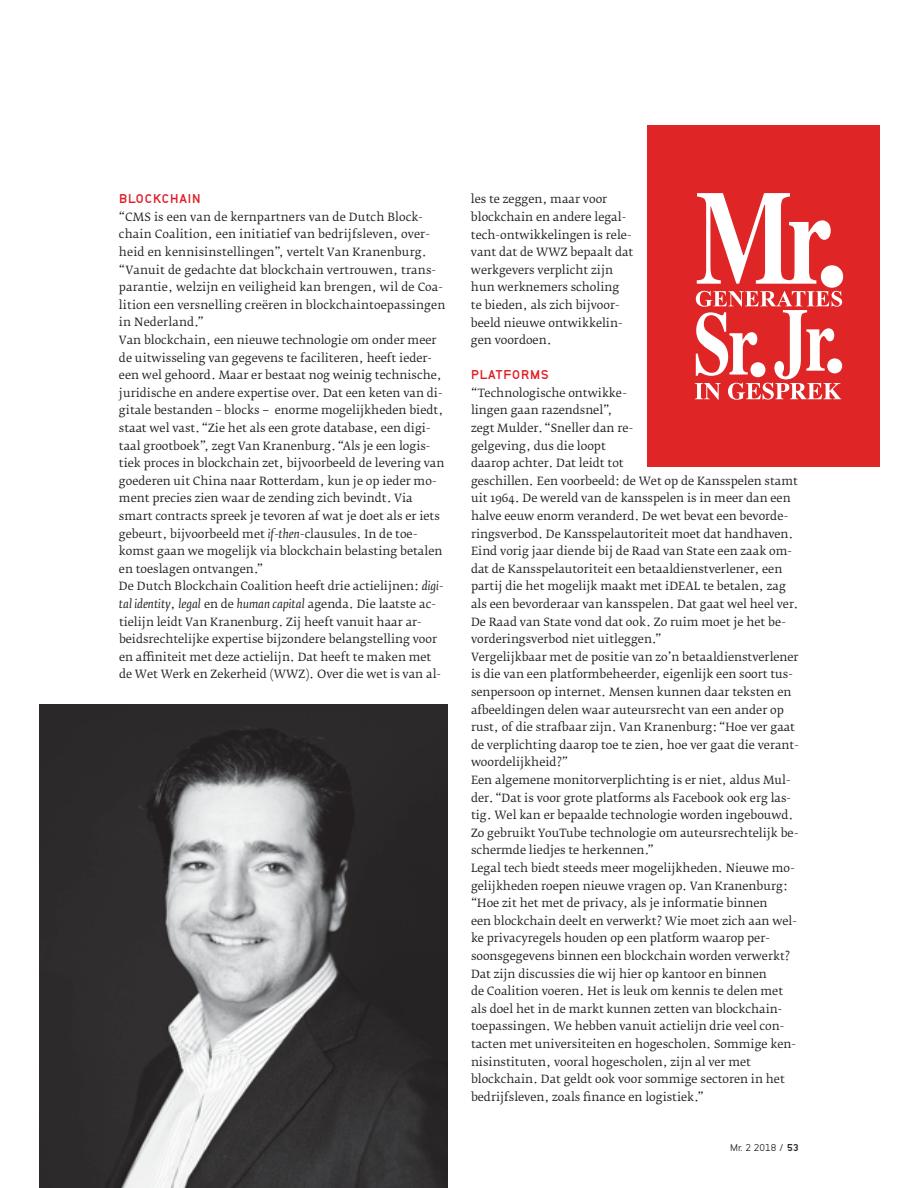
<style>
.page{position:relative;width:918px;height:1188px;background:#fff}
.page>*{position:absolute;margin:0;border:0;box-sizing:border-box;transform-origin:0 0}
.t1{font:12.75px "Neubau Grotesk Fet";letter-spacing:.07em;color:#e01e25}
.t2{font:11.25px/17.5px "Fedra Serif B Std";color:#231f20}
.t3{font:9.9px "Neubau Grotesk Nor";color:#231f20}
.s1{font-style:italic}
.s2{font-family:"Neubau Grotesk Fet"}
</style>
<div class="page">
<div style="left:647px;top:126px;width:232px;height:341px;background:#df2525"></div>
<svg style="left:695px;top:193px;width:148px;height:207px"></svg>
<img style="left:39px;top:704px;width:408px;height:484px">
<p class="t1" style="left:119px;top:194px;width:83px">BLOCKCHAIN</p>
<p class="t2" style="left:119px;top:209px;width:328px">“CMS is een van de kernpartners van de Dutch Block&shy;chain Coalition, een initiatief van bedrijfsleven, over&shy;heid en kennisinstellingen”, vertelt Van Kranenburg. “Vanuit de gedachte dat blockchain vertrouwen, trans&shy;parantie, welzijn en veiligheid kan brengen, wil de Coa&shy;lition een versnelling creëren in blockchaintoepassingen in Nederland.”<br>Van blockchain, een nieuwe technologie om onder meer de uitwisseling van gegevens te faciliteren, heeft ieder&shy;een wel gehoord. Maar er bestaat nog weinig technische, juridische en andere expertise over. Dat een keten van di&shy;gitale bestanden – blocks − enorme mogelijkheden biedt, staat wel vast. “Zie het als een grote database, een digi&shy;taal grootboek”, zegt Van Kranenburg. “Als je een logis&shy;tiek proces in blockchain zet, bijvoorbeeld de levering van goederen uit China naar Rotterdam, kun je op ieder mo&shy;ment precies zien waar de zending zich bevindt. Via smart contracts spreek je tevoren af wat je doet als er iets gebeurt, bijvoorbeeld met <span class="s1">if-then</span>-clausules. In de toe&shy;komst gaan we mogelijk via blockchain belasting betalen en toeslagen ontvangen.”<br>De Dutch Blockchain Coalition heeft drie actielijnen: <span class="s1">digi&shy;tal identity</span>, <span class="s1">legal</span> en de <span class="s1">human capital</span> agenda. Die laatste ac&shy;tielijn leidt Van Kranenburg. Zij heeft vanuit haar ar&shy;beidsrechtelijke expertise bijzondere belangstelling voor en affiniteit met deze actielijn. Dat heeft te maken met de Wet Werk en Zekerheid (WWZ). Over die wet is van al-</p>
<p class="t2" style="left:471px;top:192px;width:164px">les te zeggen, maar voor blockchain en andere legal&shy;tech-ontwikkelingen is rele&shy;vant dat de WWZ bepaalt dat werkgevers verplicht zijn hun werknemers scholing<br>te bieden, als zich bijvoor&shy;beeld nieuwe ontwikkelin&shy;gen voordoen.</p>
<p class="t1" style="left:471px;top:370px;width:79px">PLATFORMS</p>
<p class="t2" style="left:471px;top:385px;width:329px">“Technologische ontwikke-<br>lingen gaan razendsnel”,<br>zegt Mulder. “Sneller dan re-<br>gelgeving, dus die loopt<br>daarop achter. Dat leidt tot<br>geschillen. Een voorbeeld: de Wet op de Kansspelen stamt uit 1964. De wereld van de kansspelen is in meer dan een halve eeuw enorm veranderd. De wet bevat een bevorde&shy;ringsverbod. De Kansspelautoriteit moet dat handhaven.<br>Eind vorig jaar diende bij de Raad van State een zaak om&shy;dat de Kansspelautoriteit een betaaldienstverlener, een partij die het mogelijk maakt met iDEAL te betalen, zag als een bevorderaar van kansspelen. Dat gaat wel heel ver.<br>De Raad van State vond dat ook. Zo ruim moet je het be&shy;vorderingsverbod niet uitleggen.”<br>Vergelijkbaar met de positie van zo’n betaaldienstverlener is die van een platformbeheerder, eigenlijk een soort tus&shy;senpersoon op internet. Mensen kunnen daar teksten en afbeeldingen delen waar auteursrecht van een ander op rust, of die strafbaar zijn. Van Kranenburg: “Hoe ver gaat de verplichting daarop toe te zien, hoe ver gaat die verant&shy;woordelijkheid?”<br>Een algemene monitorverplichting is er niet, aldus Mul&shy;der. “Dat is voor grote platforms als Facebook ook erg las&shy;tig. Wel kan er bepaalde technologie worden ingebouwd.<br>Zo gebruikt YouTube technologie om auteursrechtelijk be&shy;schermde liedjes te herkennen.”<br>Legal tech biedt steeds meer mogelijkheden. Nieuwe mo&shy;gelijkheden roepen nieuwe vragen op. Van Kranenburg: “Hoe zit het met de privacy, als je informatie binnen<br>een blockchain deelt en verwerkt? Wie moet zich aan wel&shy;ke privacyregels houden op een platform waarop per&shy;soonsgegevens binnen een blockchain worden verwerkt?<br>Dat zijn discussies die wij hier op kantoor en binnen<br>de Coalition voeren. Het is leuk om kennis te delen met als doel het in de markt kunnen zetten van blockchain&shy;toepassingen. We hebben vanuit actielijn drie veel con&shy;tacten met universiteiten en hogescholen. Sommige ken&shy;nisinstituten, vooral hogescholen, zijn al ver met blockchain. Dat geldt ook voor sommige sectoren in het bedrijfsleven, zoals finance en logistiek.”</p>
<p class="t3" style="left:730px;top:1144px;width:70px">Mr. 2 2018 / <span class="s2">53</span></p>
</div>
